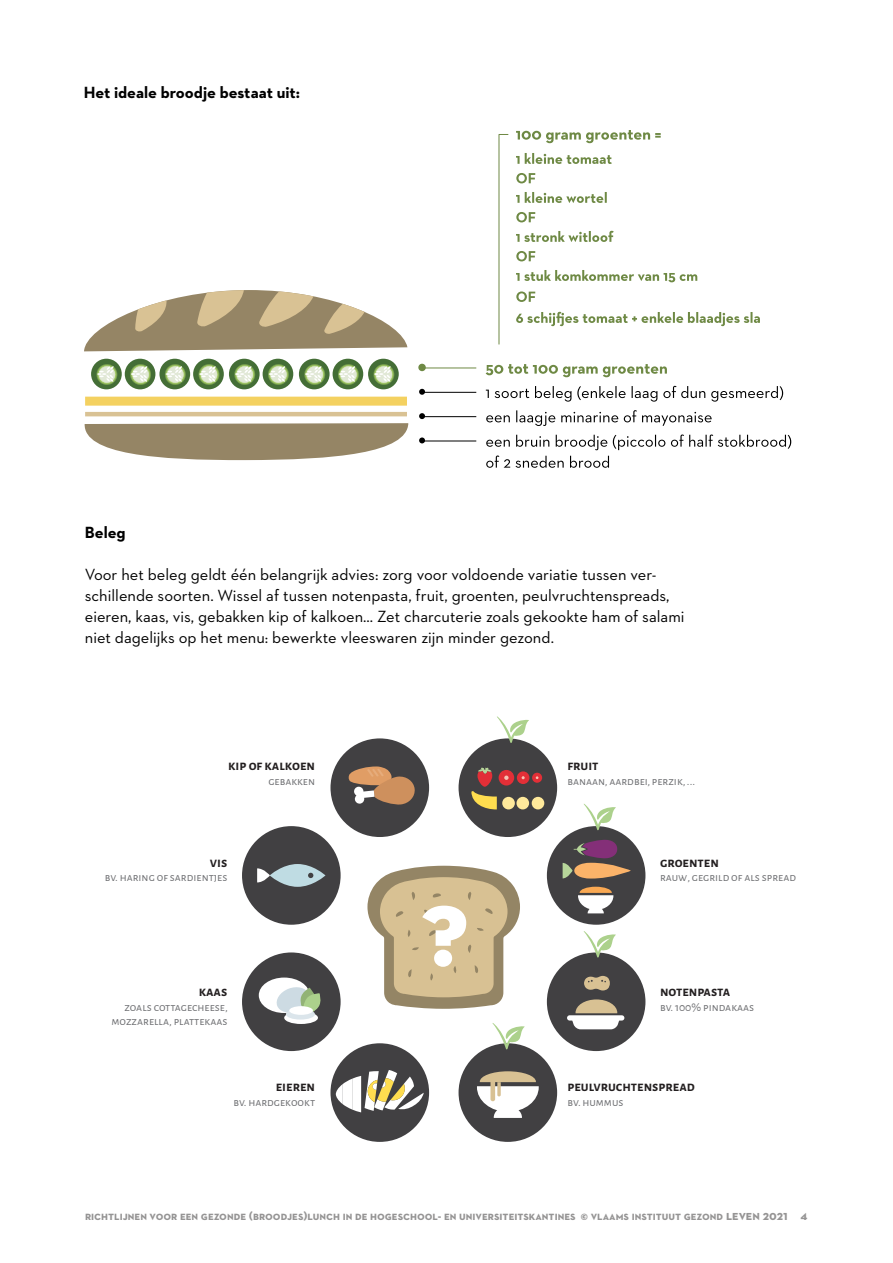
<style>
.page{position:relative;width:893px;height:1263px;background:#fff}
.page>*{position:absolute;margin:0;border:0;box-sizing:border-box;transform-origin:0 0}
.t1{font:87.6px "Neutraface 2 Display Titling";color:#fff}
.t2{font:16.5px/21px "Neutraface 2 Text";color:#000}
.t3{font:700 16.5px "Neutraface 2 Text";color:#000}
.t4{font:700 14.1px "Alegreya Sans SC";color:#231f20}
.t5{font:700 12px "Neutraface 2 Text";color:#959494}
.t6{font:11.85px/14.1px "Alegreya Sans SC";color:#6d6e71;text-align:right}
.s1{font-size:13.5px}
</style>
<div class="page">
<div style="left:330px;top:738px;width:99px;height:99px;background:#414042;border-radius:50%"></div>
<div style="left:459px;top:738px;width:98px;height:99px;background:#414042;border-radius:50%"></div>
<div style="left:547px;top:826px;width:98px;height:99px;background:#414042;border-radius:50%"></div>
<div style="left:547px;top:952px;width:98px;height:99px;background:#414042;border-radius:50%"></div>
<div style="left:459px;top:1043px;width:98px;height:99px;background:#414042;border-radius:50%"></div>
<div style="left:330px;top:1043px;width:99px;height:99px;background:#414042;border-radius:50%"></div>
<div style="left:242px;top:952px;width:99px;height:99px;background:#414042;border-radius:50%"></div>
<div style="left:242px;top:826px;width:99px;height:99px;background:#414042;border-radius:50%"></div>
<svg style="left:367px;top:866px;width:153px;height:143px"></svg>
<svg style="left:477px;top:1071px;width:62px;height:47px"></svg>
<svg style="left:270px;top:864px;width:55px;height:23px"></svg>
<svg style="left:257px;top:868px;width:13px;height:14px"></svg>
<svg style="left:308px;top:873px;width:5px;height:5px"></svg>
<svg style="left:563px;top:839px;width:68px;height:39px"></svg>
<svg style="left:578px;top:887px;width:35px;height:26px"></svg>
<div style="left:567px;top:1015px;width:57px;height:5px;background:#fff;border-radius:3px"></div>
<svg style="left:571px;top:999px;width:49px;height:30px"></svg>
<svg style="left:584px;top:976px;width:26px;height:14px"></svg>
<svg style="left:336px;top:1070px;width:88px;height:42px"></svg>
<svg style="left:348px;top:766px;width:67px;height:39px"></svg>
<svg style="left:471px;top:767px;width:26px;height:42px"></svg>
<div style="left:502px;top:797px;width:13px;height:12px;background:#ffe99b;border-radius:50%"></div>
<div style="left:516px;top:797px;width:13px;height:12px;background:#ffe99b;border-radius:50%"></div>
<div style="left:532px;top:797px;width:12px;height:12px;background:#ffe99b;border-radius:50%"></div>
<div style="left:499px;top:770px;width:15px;height:15px;background:#e22f37;border-radius:50%"></div>
<svg style="left:504px;top:775px;width:5px;height:5px"></svg>
<svg style="left:517px;top:771px;width:12px;height:13px"></svg>
<svg style="left:532px;top:773px;width:10px;height:10px"></svg>
<svg style="left:497px;top:716px;width:32px;height:27px"></svg>
<svg style="left:584px;top:804px;width:32px;height:26px"></svg>
<svg style="left:584px;top:931px;width:33px;height:27px"></svg>
<svg style="left:492px;top:1023px;width:34px;height:27px"></svg>
<div style="left:259px;top:977px;width:51px;height:36px;background:#fff;border-radius:50%"></div>
<svg style="left:275px;top:985px;width:46px;height:28px"></svg>
<svg style="left:284px;top:1011px;width:34px;height:13px"></svg>
<div style="left:286px;top:1009px;width:29px;height:10px;background:#dbe5eb;border-radius:50%"></div>
<div style="left:289px;top:1006px;width:24px;height:9px;background:#fff;border-radius:50%"></div>
<svg style="left:84px;top:423px;width:325px;height:37px;background:#a6997f"></svg>
<svg style="left:84px;top:290px;width:323px;height:61px"></svg>
<hr style="left:85px;top:412px;width:322px;height:4px;background:#d9c294">
<div style="left:85px;top:397px;width:322px;height:9px;background:#f4d160"></div>
<svg style="left:91px;top:359px;width:31px;height:30px"></svg>
<svg style="left:97px;top:366px;width:17px;height:16px"></svg>
<svg style="left:125px;top:359px;width:30px;height:30px"></svg>
<svg style="left:131px;top:366px;width:16px;height:16px"></svg>
<svg style="left:159px;top:359px;width:31px;height:30px"></svg>
<svg style="left:166px;top:366px;width:16px;height:16px"></svg>
<svg style="left:193px;top:359px;width:31px;height:30px"></svg>
<svg style="left:199px;top:366px;width:17px;height:16px"></svg>
<svg style="left:229px;top:359px;width:31px;height:30px"></svg>
<svg style="left:235px;top:366px;width:17px;height:16px"></svg>
<svg style="left:263px;top:359px;width:30px;height:30px"></svg>
<svg style="left:269px;top:366px;width:16px;height:16px"></svg>
<svg style="left:299px;top:359px;width:31px;height:30px"></svg>
<svg style="left:305px;top:366px;width:17px;height:16px"></svg>
<svg style="left:333px;top:359px;width:30px;height:30px"></svg>
<svg style="left:339px;top:366px;width:16px;height:16px"></svg>
<svg style="left:368px;top:359px;width:31px;height:30px"></svg>
<svg style="left:374px;top:366px;width:17px;height:16px"></svg>
<hr style="left:422px;top:441px;width:54px;height:1px;background:#000">
<hr style="left:422px;top:416px;width:54px;height:1px;background:#000">
<hr style="left:422px;top:392px;width:54px;height:1px;background:#000">
<hr style="left:422px;top:368px;width:54px;height:1px;background:#6e8944">
<hr style="left:499px;top:135px;width:1px;height:209px;background:#6e8944">
<svg style="left:419px;top:437px;width:6px;height:6px"></svg>
<svg style="left:419px;top:413px;width:6px;height:6px"></svg>
<svg style="left:419px;top:389px;width:6px;height:6px"></svg>
<div style="left:418px;top:364px;width:8px;height:7px;border:2px solid #6e8944;border-radius:50%"></div>
<svg style="left:486px;top:434px;width:305px;height:34px"></svg>
<svg style="left:486px;top:410px;width:226px;height:16px"></svg>
<svg style="left:486px;top:386px;width:297px;height:16px"></svg>
<svg style="left:486px;top:364px;width:181px;height:13px"></svg>
<svg style="left:516px;top:130px;width:145px;height:13px"></svg>
<svg style="left:516px;top:312px;width:244px;height:14px"></svg>
<svg style="left:516px;top:291px;width:19px;height:11px"></svg>
<svg style="left:516px;top:270px;width:181px;height:12px"></svg>
<svg style="left:516px;top:251px;width:19px;height:10px"></svg>
<svg style="left:516px;top:231px;width:98px;height:11px"></svg>
<svg style="left:516px;top:212px;width:19px;height:10px"></svg>
<svg style="left:516px;top:192px;width:91px;height:11px"></svg>
<svg style="left:516px;top:173px;width:19px;height:10px"></svg>
<svg style="left:516px;top:153px;width:96px;height:11px"></svg>
<p class="t3" style="left:84px;top:82px;width:218px">Het ideale broodje bestaat uit:</p>
<p class="t3" style="left:85px;top:522px;width:42px">Beleg</p>
<p class="t2" style="left:85px;top:563px;width:601px">Voor het beleg geldt één belangrijk advies: zorg voor voldoende variatie tussen ver&shy;schillende soorten. Wissel af tussen notenpasta, fruit, groenten, peulvruchtenspreads, eieren, kaas, vis, gebakken kip of kalkoen... Zet charcuterie zoals gekookte ham of salami niet dagelijks op het menu: bewerkte vleeswaren zijn minder gezond.</p>
<p class="t4" style="left:228px;top:755px;width:88px">kip of kalkoen</p>
<p class="t6" style="left:268px;top:773px;width:48px">gebakken</p>
<p class="t4" style="left:567px;top:755px;width:33px">fruit</p>
<p class="t6" style="left:567px;top:773px;width:129px">banaan, aardbei, perzik, ...</p>
<p class="t4" style="left:210px;top:852px;width:19px">vis</p>
<p class="t6" style="left:105px;top:870px;width:124px">bv.haring of sardientjes</p>
<p class="t4" style="left:660px;top:852px;width:60px">groenten</p>
<p class="t6" style="left:660px;top:870px;width:137px">rauw, gegrild of als spread</p>
<h1 class="t1" style="left:421px;top:881px;width:48px">?</h1>
<p class="t4" style="left:199px;top:981px;width:30px">kaas</p>
<p class="t6" style="left:111px;top:999px;width:118px">zoals cottagecheese, mozzarella, plattekaas</p>
<p class="t4" style="left:660px;top:981px;width:72px">notenpasta</p>
<p class="t6" style="left:660px;top:999px;width:96px">bv. 100% pindakaas</p>
<p class="t4" style="left:276px;top:1076px;width:41px">eieren</p>
<p class="t6" style="left:233px;top:1094px;width:83px">bv.hardgekookt</p>
<p class="t4" style="left:567px;top:1076px;width:129px">peulvruchtenspread</p>
<p class="t6" style="left:567px;top:1094px;width:58px">bv. hummus</p>
<p class="t5" style="left:85px;top:1208px;width:724px">richtlijnen voor een gezonde (broodjes)lunch in de hogeschool- en universiteitskantines © vlaams instituut gezond <span class="s1">leven 2021 4</span></p>
</div>
